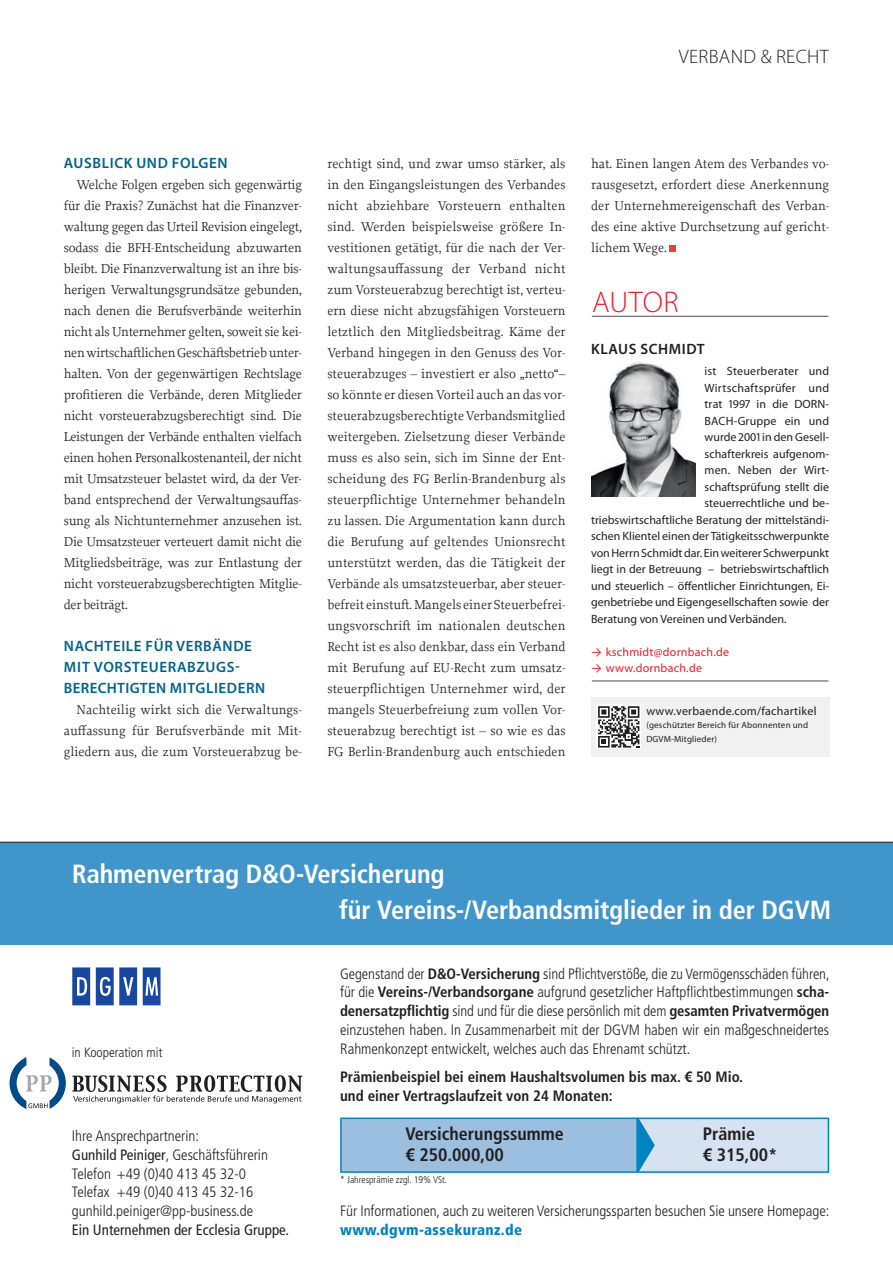
<style>
.page{position:relative;width:893px;height:1263px;background:#fff}
.page>*{position:absolute;margin:0;border:0;box-sizing:border-box;transform-origin:0 0}
.t1{font:300 30px "Myriad Pro";letter-spacing:.01em;color:#ed1c2b}
.t2{font:700 condensed 26.25px/36px "Frutiger LT";letter-spacing:-.005em;color:#fff}
.t3{font:300 19.5px "Myriad Pro";letter-spacing:.02em;color:#231f20}
.t4{font:700 condensed 18px/21px "Frutiger LT";color:#231f20}
.t5{font:300 condensed 15px/18.8px "Frutiger LT";color:#231f20}
.t6{font:700 condensed 15px/18.8px "Frutiger LT";color:#231f20}
.t7{font:600 15px/21px "Myriad Pro";letter-spacing:.04em;color:#00628e}
.t8{font:condensed 15px "Frutiger LT";color:#231f20}
.t9{font:900 condensed 15px "Frutiger LT";letter-spacing:.02em;color:#0083c0}
.t10{font:600 15px "Myriad Pro";letter-spacing:.04em;color:#231f20}
.t11{font:13.5px/21px "Proforma";color:#231f20;text-align:justify}
.t12{font:300 condensed 13.5px "Frutiger LT";color:#231f20}
.t13{font:12px "Myriad Pro";color:#231f20}
.t14{font:12px "Myriad Pro";letter-spacing:.02em;color:#231f20}
.t15{font:12px "Myriad Pro";letter-spacing:.02em;color:#ed1c2b}
.t16{font:12px "Myriad Pro";letter-spacing:.025em;color:#231f20}
.t17{font:300 condensed 9.75px "Frutiger LT";color:#231f20}
.t18{font:9px/13.5px "Myriad Pro";letter-spacing:.02em;color:#231f20}
.s1{font-family:"Calibri"}
.s2{font-weight:400}
.s3{font-weight:700}
</style>
<div class="page">
<svg style="left:670px;top:246px;width:6px;height:6px"></svg>
<div style="left:0;top:842px;width:893px;height:102px;background:#4095ca"></div>
<svg style="left:72px;top:1075px;width:230px;height:28px"></svg>
<svg style="left:10px;top:1057px;width:56px;height:52px"></svg>
<svg style="left:143px;top:967px;width:18px;height:38px"></svg>
<svg style="left:96px;top:967px;width:41px;height:38px"></svg>
<svg style="left:72px;top:967px;width:18px;height:38px"></svg>
<div style="left:341px;top:1118px;width:296px;height:54px;background:#9cbfe0"></div>
<div style="left:340px;top:1117px;width:298px;height:56px;border:2px solid #0083c0"></div>
<div style="left:638px;top:1118px;width:190px;height:54px;background:#d5e2f1"></div>
<div style="left:637px;top:1117px;width:192px;height:56px;border:2px solid #0083c0"></div>
<svg style="left:639px;top:1118px;width:16px;height:54px"></svg>
<hr style="left:0;top:842px;width:893px;height:1px;background:#231f20">
<img style="left:591px;top:362px;width:104px;height:134px">
<hr style="left:592px;top:316px;width:236px;height:1px;background:#4c4c4e">
<hr style="left:592px;top:681px;width:236px;height:1px;background:#4c4c4e">
<div style="left:591px;top:697px;width:238px;height:59px;background:#f1f1f2"></div>
<svg style="left:596px;top:704px;width:45px;height:45px"></svg>
<svg style="left:598px;top:706px;width:41px;height:41px"></svg>
<h3 class="t3" style="left:679px;top:49px;width:152px">VERBAND &amp; RECHT</h3>
<p class="t7" style="left:64px;top:154px;width:165px">AUSBLICK UND FOLGEN</p>
<p class="t11" style="left:64px;top:175px;width:240px;text-indent:13px">Welche Folgen ergeben sich gegenwärtig für die Praxis? Zunächst hat die Finanzver&shy;waltung gegen das Urteil Revision eingelegt, sodass die BFH-Entscheidung abzuwarten bleibt. Die Finanzverwaltung ist an ihre bis&shy;herigen Verwaltungsgrundsätze gebunden, nach denen die Berufsverbände weiterhin nicht als Unternehmer gelten, soweit sie kei&shy;nen wirtschaftlichen Geschäftsbetrieb unter&shy;halten. Von der gegenwärtigen Rechtslage profitieren die Verbände, deren Mitglieder nicht vorsteuerabzugsberechtigt sind. Die Leistungen der Verbände enthalten vielfach einen hohen Personalkostenanteil, der nicht mit Umsatzsteuer belastet wird, da der Ver&shy;band entsprechend der Verwaltungsauffas&shy;sung als Nichtunternehmer anzusehen ist.<br>Die Umsatzsteuer verteuert damit nicht die Mitgliedsbeiträge, was zur Entlastung der nicht vorsteuerabzugsberechtigten Mitglie&shy;der beiträgt.</p>
<p class="t7" style="left:64px;top:637px;width:203px">NACHTEILE FÜR VERBÄNDE<br>MIT VORSTEUERABZUGS-<br>BERECHTIGTEN MITGLIEDERN</p>
<p class="t11" style="left:64px;top:700px;width:240px;text-indent:13px">Nachteilig wirkt sich die Verwaltungs&shy;auffassung für Berufsverbände mit Mit&shy;gliedern aus, die zum Vorsteuerabzug be-</p>
<p class="t11" style="left:327px;top:154px;width:240px">rechtigt sind, und zwar umso stärker, als in den Eingangsleistungen des Verbandes nicht abziehbare Vorsteuern enthalten sind. Werden beispielsweise größere In&shy;vestitionen getätigt, für die nach der Ver&shy;waltungsauffassung der Verband nicht zum Vorsteuerabzug berechtigt ist, verteu&shy;ern diese nicht abzugsfähigen Vorsteuern letztlich den Mitgliedsbeitrag. Käme der Verband hingegen in den Genuss des Vor&shy;steuerabzuges – investiert er also „netto“– so könnte er diesen Vorteil auch an das vor&shy;steuerabzugsberechtigte Verbandsmitglied weitergeben. Zielsetzung dieser Verbände muss es also sein, sich im Sinne der Ent&shy;scheidung des FG Berlin-Brandenburg als steuerpflichtige Unternehmer behandeln zu lassen. Die Argumentation kann durch die Berufung auf geltendes Unionsrecht unterstützt werden, das die Tätigkeit der Verbände als umsatzsteuerbar, aber steuer&shy;befreit einstuft. Mangels einer Steuerbefrei&shy;ungsvorschrift im nationalen deutschen Recht ist es also denkbar, dass ein Verband mit Berufung auf EU-Recht zum umsatz&shy;steuerpflichtigen Unternehmer wird, der mangels Steuerbefreiung zum vollen Vor&shy;steuerabzug berechtigt ist – so wie es das FG Berlin-Brandenburg auch entschieden</p>
<p class="t11" style="left:591px;top:154px;width:240px">hat. Einen langen Atem des Verbandes vo&shy;rausgesetzt, erfordert diese Anerkennung der Unternehmereigenschaft des Verban&shy;des eine aktive Durchsetzung auf gericht&shy;lichem Wege.</p>
<h1 class="t1" style="left:592px;top:291px;width:88px">AUTOR</h1>
<p class="t10" style="left:591px;top:343px;width:115px">KLAUS SCHMIDT</p>
<p class="t14" style="left:705px;top:366px;width:126px">ist Steuerberater und</p>
<p class="t16" style="left:705px;top:383px;width:126px">Wirtschaftsprüfer und</p>
<p class="t13" style="left:705px;top:399px;width:126px">trat 1997 in die DORN-</p>
<p class="t13" style="left:705px;top:416px;width:126px">BACH-Gruppe ein und</p>
<p class="t13" style="left:705px;top:432px;width:126px">wurde 2001 in den Gesell-</p>
<p class="t13" style="left:705px;top:449px;width:126px">schafterkreis aufgenom-</p>
<p class="t13" style="left:705px;top:465px;width:126px">men. Neben der Wirt-</p>
<p class="t13" style="left:705px;top:482px;width:126px">schaftsprüfung stellt die</p>
<p class="t13" style="left:705px;top:498px;width:126px">steuerrechtliche und be-</p>
<p class="t13" style="left:591px;top:515px;width:240px">triebswirtschaftliche Beratung der mittelständi-</p>
<p class="t13" style="left:591px;top:531px;width:240px">schen Klientel einen der Tätigkeitsschwerpunkte</p>
<p class="t13" style="left:591px;top:548px;width:240px">von Herrn Schmidt dar. Ein weiterer Schwerpunkt</p>
<p class="t13" style="left:591px;top:564px;width:240px">liegt in der Betreuung – betriebswirtschaftlich</p>
<p class="t13" style="left:591px;top:581px;width:240px">und steuerlich – öffentlicher Einrichtungen, Ei-</p>
<p class="t13" style="left:591px;top:597px;width:240px">genbetriebe und Eigengesellschaften sowie der</p>
<p class="t13" style="left:591px;top:614px;width:197px">Beratung von Vereinen und Verbänden.</p>
<p class="t15" style="left:591px;top:647px;width:140px"><span class="s1">→</span> kschmidt@dornbach.de</p>
<p class="t15" style="left:591px;top:663px;width:112px"><span class="s1">→</span> www.dornbach.de</p>
<p class="t14" style="left:646px;top:706px;width:172px">www.verbaende.com/fachartikel</p>
<p class="t18" style="left:646px;top:719px;width:163px">(geschützter Bereich für Abonnenten und<br>DGVM-Mitglieder)</p>
<h2 class="t2" style="left:339px;top:857px;width:493px;text-indent:-267px">Rahmenvertrag D&amp;O-Versicherung<br>für Vereins-/Verbandsmitglieder in der DGVM</h2>
<p class="t12" style="left:72px;top:1045px;width:92px">in Kooperation mit</p>
<p class="t5" style="left:72px;top:1127px;width:198px">Ihre Ansprechpartnerin:<br><span class="s2">Gunhild Peiniger</span>, Geschäftsführerin<br>Telefon +49 (0)40 413 45 32-0<br>Telefax +49 (0)40 413 45 32-16 gunhild.peiniger@pp-business.de</p>
<p class="t8" style="left:72px;top:1222px;width:219px">Ein Unternehmen der Ecclesia Gruppe.</p>
<p class="t5" style="left:340px;top:965px;width:491px;text-align:justify">Gegenstand der <span class="s3">D&amp;O-Versicherung</span> sind Pflichtverstöße, die zu Vermögensschäden führen, für die <span class="s3">Vereins-/Verbandsorgane</span> aufgrund gesetzlicher Haftpflichtbestimmungen <span class="s3">scha&shy;denersatzpflichtig</span> sind und für die diese persönlich mit dem <span class="s3">gesamten Privatvermögen </span>einzustehen haben. In Zusammenarbeit mit der DGVM haben wir ein maßgeschneidertes Rahmenkonzept entwickelt, welches auch das Ehrenamt schützt.</p>
<p class="t6" style="left:340px;top:1068px;width:404px">Prämienbeispiel bei einem Haushaltsvolumen bis max. € 50 Mio. und einer Vertragslaufzeit von 24 Monaten:</p>
<h3 class="t4" style="left:405px;top:1124px;width:160px">Versicherungssumme € 250.000,00</h3>
<h3 class="t4" style="left:703px;top:1124px;width:76px">Prämie<br>€ 315,00*</h3>
<p class="t17" style="left:340px;top:1175px;width:109px">* Jahresprämie zzgl. 19% VSt.</p>
<p class="t5" style="left:340px;top:1202px;width:491px">Für Informationen, auch zu weiteren Versicherungssparten besuchen Sie unsere Homepage:</p>
<p class="t9" style="left:340px;top:1222px;width:183px">www.dgvm-assekuranz.de</p>
</div>
